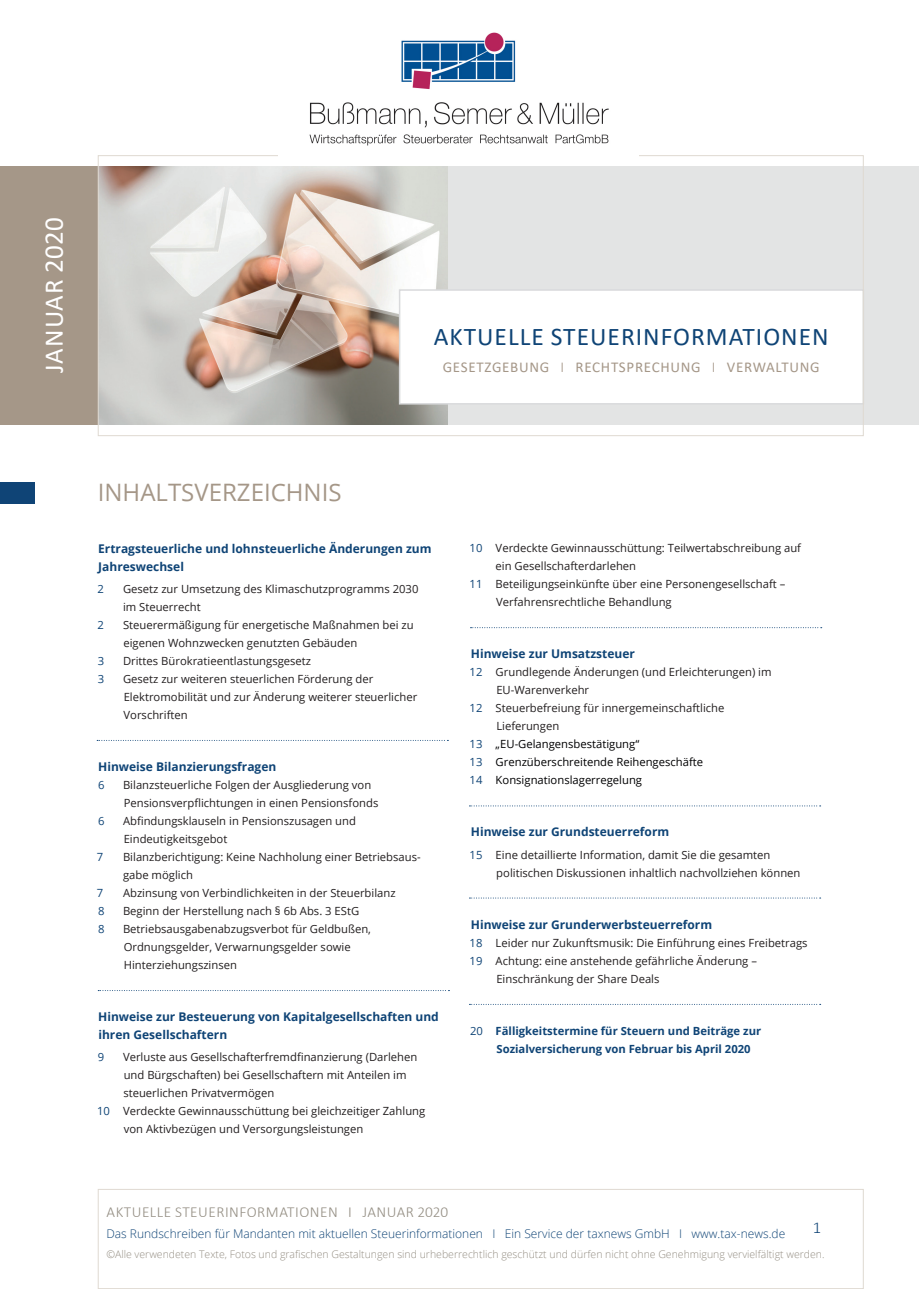
<style>
.page{position:relative;width:919px;height:1289px;background:#fff}
.page>*{position:absolute;margin:0;border:0;box-sizing:border-box;transform-origin:0 0}
.t1{font:27px "Calibri";letter-spacing:.02em;color:#fff}
.t2{font:25.5px "Calibri";letter-spacing:.04em;color:#0f4476}
.t3{font:24px "Open Sans";color:#a59788}
.t4{font:300 16.5px "Calibri";color:#0f4476}
.t5{font:300 15.3px "Calibri";letter-spacing:.03em;color:#948e83}
.t6{font:15px "Calibri";letter-spacing:.045em;color:#a59788}
.t7{font:700 12px/18px "Open Sans";color:#0f4476}
.t8{font:300 12px "Open Sans";color:#0f4476}
.t9{font:11.25px/18px "Open Sans";color:#231f20}
.t10{font:11.25px "Open Sans";color:#000002}
.t11{font:700 11.25px/18px "Open Sans";color:#0f4476}
.t12{font:11.25px "Open Sans";color:#0f4476}
.t13{font:300 10.5px "Open Sans";color:#948e83}
.s1{font-weight:300}
.s2{color:#0f4476}
.s3{font-weight:400}
</style>
<div class="page">
<img style="left:100px;top:166px;width:349px;height:258px">
<div style="left:0;top:166px;width:98px;height:258px;background:#a59788"></div>
<div style="left:449px;top:166px;width:469px;height:258px;background:#e3e4e4"></div>
<div style="left:399px;top:289px;width:465px;height:115px;background:#fff;border:2px solid #d9dadc"></div>
<div style="left:0;top:483px;width:34px;height:21px;background:#0f4476"></div>
<div style="left:98px;top:1188px;width:765px;height:100px;border:1px solid #dfd9d1"></div>
<svg style="left:469px;top:897px;width:351px;height:1px"></svg>
<svg style="left:470px;top:627px;width:351px;height:1px"></svg>
<svg style="left:469px;top:805px;width:351px;height:1px"></svg>
<svg style="left:469px;top:1004px;width:351px;height:1px"></svg>
<svg style="left:98px;top:990px;width:351px;height:1px"></svg>
<svg style="left:97px;top:740px;width:351px;height:1px"></svg>
<img style="left:309px;top:32px;width:300px;height:114px">
<h1 class="t1" style="left:35px;top:373px;width:156px;rotate:-90deg">JANUAR 2020</h1>
<h2 class="t2" style="left:434px;top:319px;width:396px">AKTUELLE STEUERINFORMATIONEN</h2>
<h3 class="t6" style="left:443px;top:356px;width:378px">GESETZGEBUNG <span class="s1">I</span> RECHTSPRECHUNG <span class="s1">I</span> VERWALTUNG</h3>
<h3 class="t3" style="left:98px;top:476px;width:245px">INHALTSVERZEICHNIS</h3>
<p class="t7" style="left:98px;top:539px;width:335px">Ertragsteuerliche und lohnsteuerliche Änderungen zum<br>Jahreswechsel</p>
<p class="t12" style="left:97px;top:581px;width:8px">2</p>
<p class="t9" style="left:123px;top:579px;width:297px">Gesetz zur Umsetzung des Klimaschutzprogramms 2030 im Steuerrecht</p>
<p class="t12" style="left:97px;top:617px;width:8px">2</p>
<p class="t9" style="left:123px;top:615px;width:292px">Steuerermäßigung für energetische Maßnahmen bei zu eigenen Wohnzwecken genutzten Gebäuden</p>
<p class="t12" style="left:98px;top:653px;width:8px">3</p>
<p class="t9" style="left:123px;top:651px;width:190px">Drittes Bürokratieentlastungsgesetz</p>
<p class="t12" style="left:98px;top:671px;width:8px">3</p>
<p class="t9" style="left:123px;top:669px;width:296px">Gesetz zur weiteren steuerlichen Förderung der<br>Elektromobilität und zur Änderung weiterer steuerlicher<br>Vorschriften</p>
<p class="t7" style="left:98px;top:757px;width:180px">Hinweise Bilanzierungsfragen</p>
<p class="t12" style="left:98px;top:777px;width:8px">6</p>
<p class="t9" style="left:123px;top:775px;width:257px">Bilanzsteuerliche Folgen der Ausgliederung von<br>Pensionsverpflichtungen in einen Pensionsfonds</p>
<p class="t12" style="left:98px;top:813px;width:8px">6</p>
<p class="t9" style="left:123px;top:811px;width:234px">Abfindungsklauseln in Pensionszusagen und<br>Eindeutigkeitsgebot</p>
<p class="t12" style="left:97px;top:849px;width:8px">7</p>
<p class="t9" style="left:123px;top:847px;width:299px">Bilanzberichtigung: Keine Nachholung einer Betriebsaus&shy;gabe möglich</p>
<p class="t12" style="left:97px;top:885px;width:8px">7</p>
<p class="t9" style="left:123px;top:883px;width:274px">Abzinsung von Verbindlichkeiten in der Steuerbilanz</p>
<p class="t12" style="left:98px;top:903px;width:8px">8</p>
<p class="t9" style="left:123px;top:901px;width:238px">Beginn der Herstellung nach § 6b Abs. 3 EStG</p>
<p class="t12" style="left:98px;top:921px;width:8px">8</p>
<p class="t9" style="left:123px;top:919px;width:249px">Betriebsausgabenabzugsverbot für Geldbußen,<br>Ordnungsgelder, Verwarnungsgelder sowie<br>Hinterziehungszinsen</p>
<p class="t7" style="left:98px;top:1007px;width:342px">Hinweise zur Besteuerung von Kapitalgesellschaften und ihren Gesellschaftern</p>
<p class="t12" style="left:98px;top:1049px;width:8px">9</p>
<p class="t9" style="left:123px;top:1048px;width:296px">Verluste aus Gesellschafterfremdfinanzierung (Darlehen</p>
<p class="t9" style="left:124px;top:1066px;width:284px">und Bürgschaften) bei Gesellschaftern mit Anteilen im</p>
<p class="t9" style="left:123px;top:1084px;width:152px">steuerlichen Privatvermögen</p>
<p class="t9" style="left:97px;top:1102px;width:330px"><span class="s2">10</span> Verdeckte Gewinnausschüttung bei gleichzeitiger Zahlung</p>
<p class="t9" style="left:124px;top:1120px;width:241px">von Aktivbezügen und Versorgungsleistungen</p>
<p class="t9" style="left:469px;top:538px;width:333px"><span class="s2">10</span> Verdeckte Gewinnausschüttung: Teilwertabschreibung auf</p>
<p class="t9" style="left:495px;top:556px;width:142px">ein Gesellschafterdarlehen</p>
<p class="t9" style="left:469px;top:574px;width:317px"><span class="s2">11</span> Beteiligungseinkünfte über eine Personengesellschaft –</p>
<p class="t9" style="left:496px;top:592px;width:177px">Verfahrensrechtliche Behandlung</p>
<p class="t7" style="left:471px;top:644px;width:166px">Hinweise zur Umsatzsteuer</p>
<p class="t9" style="left:469px;top:662px;width:303px"><span class="s2">12</span> Grundlegende Änderungen (und Erleichterungen) im</p>
<p class="t9" style="left:496px;top:680px;width:94px">EU-Warenverkehr</p>
<p class="t9" style="left:469px;top:698px;width:256px"><span class="s2">12</span> Steuerbefreiung für innergemeinschaftliche</p>
<p class="t9" style="left:496px;top:716px;width:64px">Lieferungen</p>
<p class="t10" style="left:469px;top:736px;width:171px"><span class="s2">13</span> „EU-Gelangensbestätigung“</p>
<p class="t10" style="left:469px;top:754px;width:235px"><span class="s2">13</span> Grenzüberschreitende Reihengeschäfte</p>
<p class="t10" style="left:469px;top:772px;width:174px"><span class="s2">14</span> Konsignationslagerregelung</p>
<p class="t7" style="left:471px;top:822px;width:200px">Hinweise zur Grundsteuerreform</p>
<p class="t9" style="left:496px;top:845px;width:305px;text-indent:-27px"><span class="s2">15</span> Eine detaillierte Information, damit Sie die gesamten politischen Diskussionen inhaltlich nachvollziehen können</p>
<p class="t7" style="left:471px;top:914px;width:243px">Hinweise zur Grunderwerbsteuerreform</p>
<p class="t9" style="left:469px;top:933px;width:339px"><span class="s2">18</span> Leider nur Zukunftsmusik: Die Einführung eines Freibetrags</p>
<p class="t9" style="left:469px;top:951px;width:289px"><span class="s2">19</span> Achtung: eine anstehende gefährliche Änderung –</p>
<p class="t9" style="left:496px;top:969px;width:165px">Einschränkung der Share Deals</p>
<p class="t11" style="left:496px;top:1021px;width:266px;text-indent:-26px"><span class="s3">20</span> Fälligkeitstermine für Steuern und Beiträge zur<br>Sozialversicherung von Februar bis April 2020</p>
<h3 class="t5" style="left:107px;top:1202px;width:343px">AKTUELLE STEUERINFORMATIONEN I JANUAR 2020</h3>
<p class="t8" style="left:106px;top:1224px;width:680px">Das Rundschreiben für Mandanten mit aktuellen Steuerinformationen I Ein Service der taxnews GmbH I www.tax-news.de</p>
<p class="t13" style="left:106px;top:1246px;width:719px">©Alle verwendeten Texte, Fotos und grafischen Gestaltungen sind urheberrechtlich geschützt und dürfen nicht ohne Genehmigung vervielfältigt werden.</p>
<h3 class="t4" style="left:812px;top:1216px;width:10px">1</h3>
</div>
